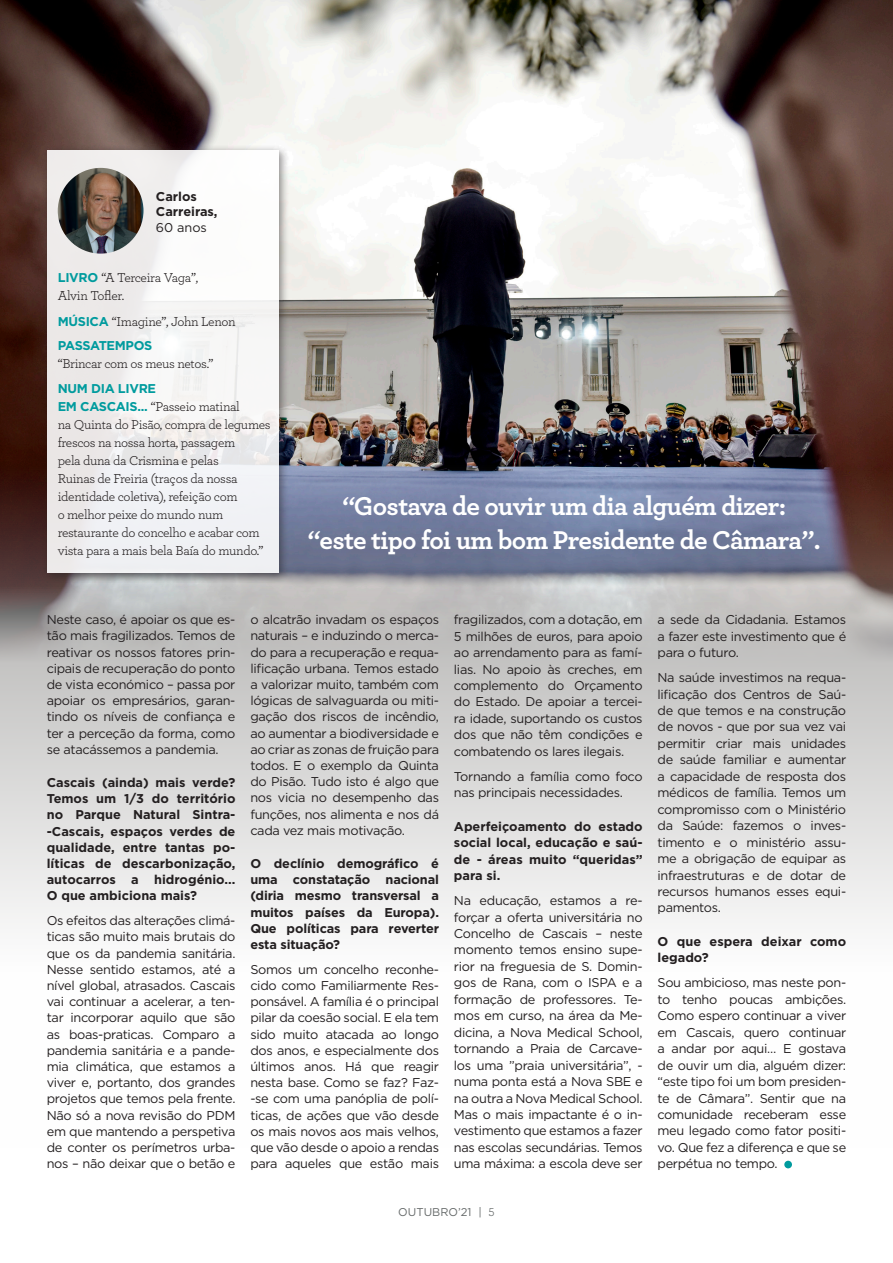
<style>
.page{position:relative;width:893px;height:1263px;background:#fff}
.page>*{position:absolute;margin:0;border:0;box-sizing:border-box;transform-origin:0 0}
._00_text{font:700 27px/34.7px "Archer";letter-spacing:-.025em;color:#fff;text-align:center}
._00_text-2{font:13.5px/18px "Archer";letter-spacing:-.025em;color:#231f20}
._00_text-3{font:12.75px/16.5px "Gotham";letter-spacing:-.025em;color:#231f20;text-align:justify}
._00_text-4{font:700 12.75px/16.2px "Gotham";color:#231f20;text-align:justify}
._00_text-5{font:700 12.75px "Gotham";letter-spacing:-.025em;color:#009b9e}
.t1{font:11.25px "Gotham";color:#656969}
.s1{font-weight:400}
.s2{font-family:"Gotham";font-weight:700;font-size:12.75px;color:#009b9e}
.s3{font-family:"Archer";font-size:12px}
</style>
<div class="page">
<svg style="left:0;top:667px;width:893px;height:258px;background:#dcdcdb"></svg>
<img style="left:0;top:0;width:893px;height:667px">
<div style="left:784px;top:1161px;width:8px;height:7px;background:#009b9e;border-radius:50%"></div>
<div style="left:42px;top:145px;width:248px;height:439px;background:#231f20;opacity:.55"></div>
<div style="left:47px;top:150px;width:232px;height:423px;background:linear-gradient(to right,#ebe8e8,#f9fafa)"></div>
<img style="left:58px;top:168px;width:85px;height:86px;border-radius:43px">
<p class="_00_text-4" style="left:156px;top:188px;width:63px;line-height:15.8px;text-align:left">Carlos<br>Carreiras,<br><span class="s1">60 anos</span></p>
<p class="_00_text-2" style="left:58px;top:267px;width:142px"><span class="s2">LIVRO</span> “A Terceira Vaga”,<br>Alvin Tofler.</p>
<p class="_00_text-2" style="left:58px;top:312px;width:179px"><span class="s2">MÚSICA</span> “Imagine”, John Lenon</p>
<p class="_00_text-5" style="left:58px;top:337px;width:96px">PASSATEMPOS</p>
<p class="_00_text-2" style="left:58px;top:354px;width:157px">“Brincar com os meus netos.”</p>
<p class="_00_text-5" style="left:58px;top:380px;width:100px">NUM DIA LIVRE</p>
<p class="_00_text-2" style="left:58px;top:396px;width:214px"><span class="s2">EM CASCAIS...</span> “Passeio matinal<br>na Quinta do Pisão, compra de legumes frescos na nossa horta, passagem<br>pela duna da Crismina e pelas<br>Ruinas de Freiria (traços da nossa identidade coletiva), refeição com<br>o melhor peixe do mundo num restaurante do concelho e acabar com vista para a mais bela Baía do mundo.”</p>
<p class="_00_text" style="left:308px;top:486px;width:514px">“Gostava de ouvir um dia alguém dizer:<br>“este tipo foi um bom Presidente de Câmara”.</p>
<p class="_00_text-3" style="left:47px;top:611px;width:190px">Neste caso, é apoiar os que es&shy;tão mais fragilizados. Temos de reativar os nossos fatores prin&shy;cipais de recuperação do ponto de vista económico – passa por apoiar os empresários, garan&shy;tindo os níveis de confiança e ter a perceção da forma, como se atacássemos a pandemia.</p>
<p class="_00_text-4" style="left:47px;top:774px;width:190px">Cascais (ainda) mais verde?<br>Temos um 1/3 do território no Parque Natural Sintra--Cascais, espaços verdes de qualidade, entre tantas po&shy;líticas de descarbonização, autocarros a hidrogénio...<br>O que ambiciona mais?</p>
<p class="_00_text-3" style="left:47px;top:912px;width:190px">Os efeitos das alterações climá&shy;ticas são muito mais brutais do que os da pandemia sanitária.<br>Nesse sentido estamos, até a nível global, atrasados. Cascais vai continuar a acelerar, a ten&shy;tar incorporar aquilo que são as boas-praticas. Comparo a pandemia sanitária e a pande&shy;mia climática, que estamos a viver e, portanto, dos grandes projetos que temos pela frente.<br>Não só a nova revisão do PDM em que mantendo a perspetiva de conter os perímetros urba&shy;nos – não deixar que o betão e</p>
<p class="_00_text-3" style="left:250px;top:611px;width:190px">o alcatrão invadam os espaços naturais – e induzindo o merca&shy;do para a recuperação e requa&shy;lificação urbana. Temos estado a valorizar muito, também com lógicas de salvaguarda ou miti&shy;gação dos riscos de incêndio, ao aumentar a biodiversidade e ao criar as zonas de fruição para todos. E o exemplo da Quinta do Pisão. Tudo isto é algo que nos vicia no desempenho das funções, nos alimenta e nos dá cada vez mais motivação.</p>
<p class="_00_text-4" style="left:250px;top:855px;width:190px">O declínio demográfico é uma constatação nacional (diria mesmo transversal a muitos países da Europa).<br>Que políticas para reverter esta situação?</p>
<p class="_00_text-3" style="left:250px;top:961px;width:190px">Somos um concelho reconhe&shy;cido como Familiarmente Res&shy;ponsável. A família é o principal pilar da coesão social. E ela tem sido muito atacada ao longo dos anos, e especialmente dos últimos anos. Há que reagir nesta base. Como se faz? Faz--se com uma panóplia de polí&shy;ticas, de ações que vão desde os mais novos aos mais velhos, que vão desde o apoio a rendas para aqueles que estão mais</p>
<p class="_00_text-3" style="left:454px;top:611px;width:190px">fragilizados, com a dotação, em 5 milhões de euros, para apoio ao arrendamento para as famí&shy;lias. No apoio às creches, em complemento do Orçamento do Estado. De apoiar a tercei&shy;ra idade, suportando os custos dos que não têm condições e combatendo os lares ilegais.</p>
<p class="_00_text-3" style="left:454px;top:768px;width:190px">Tornando a família como foco nas principais necessidades.</p>
<p class="_00_text-4" style="left:454px;top:818px;width:190px">Aperfeiçoamento do estado social local, educação e saú&shy;de - áreas muito “queridas” para si.</p>
<p class="_00_text-3" style="left:454px;top:892px;width:190px">Na educação, estamos a re&shy;forçar a oferta universitária no Concelho de Cascais – neste momento temos ensino supe&shy;rior na freguesia de S. Domin&shy;gos de Rana, com o ISPA e a formação de professores. Te&shy;mos em curso, na área da Me&shy;dicina, a Nova Medical School, tornando a Praia de Carcave&shy;los uma ”praia universitária”, - numa ponta está a Nova SBE e na outra a Nova Medical School.<br>Mas o mais impactante é o in&shy;vestimento que estamos a fazer nas escolas secundárias. Temos uma máxima: a escola deve ser</p>
<p class="t1" style="left:398px;top:1205px;width:98px">OUTUBRO’21 | <span class="s3">5</span></p>
<p class="_00_text-3" style="left:657px;top:611px;width:190px">a sede da Cidadania. Estamos a fazer este investimento que é para o futuro.</p>
<p class="_00_text-3" style="left:657px;top:669px;width:190px">Na saúde investimos na requa&shy;lificação dos Centros de Saú&shy;de que temos e na construção de novos - que por sua vez vai permitir criar mais unidades de saúde familiar e aumentar a capacidade de resposta dos médicos de família. Temos um compromisso com o Ministério da Saúde: fazemos o inves&shy;timento e o ministério assu&shy;me a obrigação de equipar as infraestruturas e de dotar de recursos humanos esses equi&shy;pamentos.</p>
<p class="_00_text-4" style="left:657px;top:933px;width:190px">O que espera deixar como legado?</p>
<p class="_00_text-3" style="left:657px;top:974px;width:190px">Sou ambicioso, mas neste pon&shy;to tenho poucas ambições.<br>Como espero continuar a viver em Cascais, quero continuar a andar por aqui… E gostava de ouvir um dia, alguém dizer: “este tipo foi um bom presiden&shy;te de Câmara”. Sentir que na comunidade receberam esse meu legado como fator positi&shy;vo. Que fez a diferença e que se perpétua no tempo.</p>
</div>
